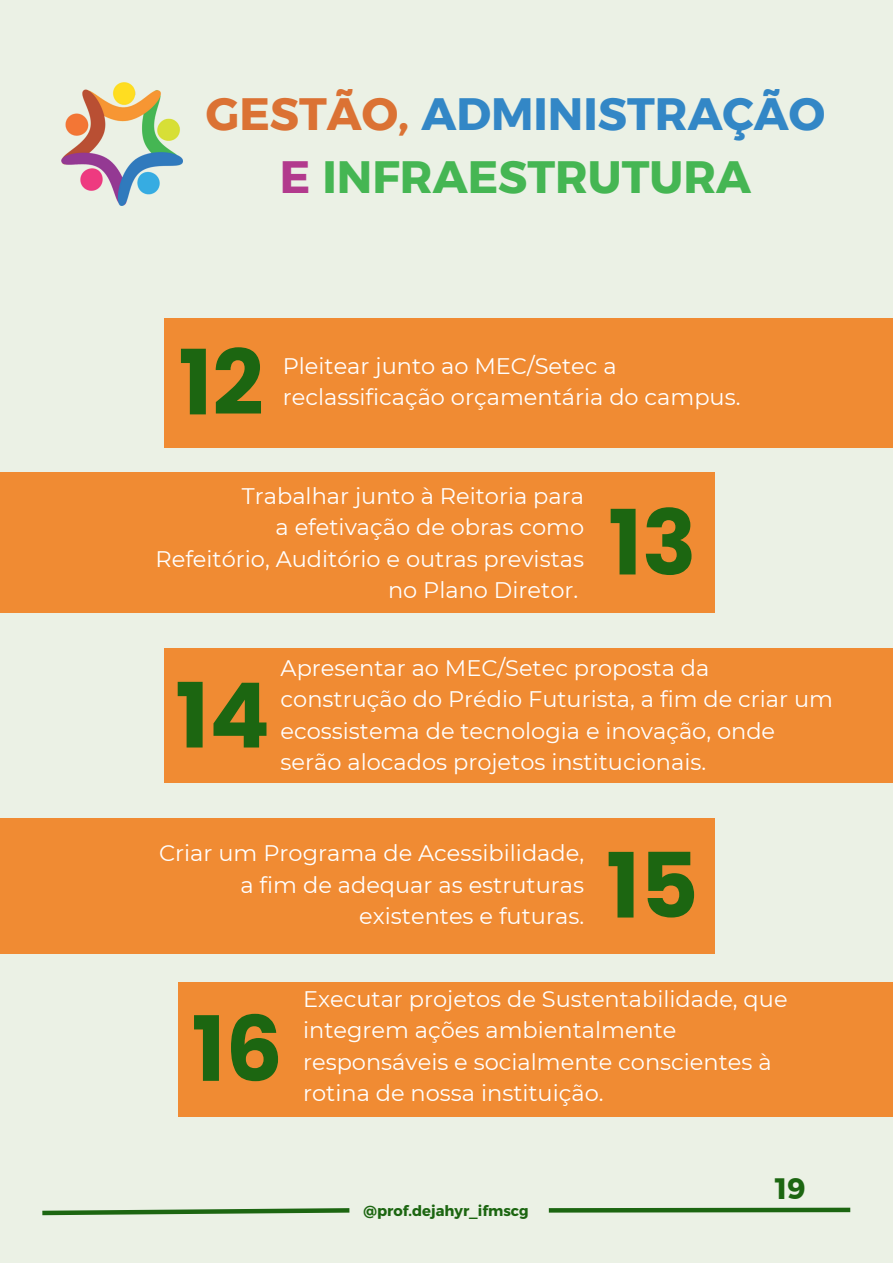
<style>
.page{position:relative;width:893px;height:1264px;background:#fff}
.page>*{position:absolute;margin:0;border:0;box-sizing:border-box;transform-origin:0 0}
.t1{font:700 89.85px "Poppins";color:#1c6611}
.t2{font:45.15px/63px "Kief Montaser Bold";color:#45b653;text-align:center}
.t3{font:29.4px "Kief Montaser Bold";color:#1c6611}
.t4{font:22.5px/31.5px "Montserrat";color:#fff}
.t5{font:700 14.7px "Montserrat";color:#1c6611}
.s1{color:#db7234}
.s2{color:#3387c6}
.s3{color:#b23a8d}
</style>
<div class="page">
<div style="left:0;top:0;width:892px;height:1262px;background:#ebf1e5"></div>
<div style="left:0;top:472px;width:714px;height:141px;background:#f08b33"></div>
<div style="left:0;top:818px;width:714px;height:135px;background:#f08b33"></div>
<div style="left:164px;top:648px;width:728px;height:135px;background:#f08b33"></div>
<div style="left:164px;top:318px;width:728px;height:130px;background:#f08b33"></div>
<div style="left:178px;top:981px;width:714px;height:135px;background:#f08b33"></div>
<img style="left:62px;top:83px;width:120px;height:122px">
<svg style="left:42px;top:1208px;width:308px;height:8px"></svg>
<svg style="left:548px;top:1207px;width:303px;height:6px;background:#508946"></svg>
<p class="t2" style="left:206px;top:83px;width:621px"><span class="s1">GESTÃO,</span> <span class="s2">ADMINISTRAÇÃO<br></span><span class="s3">E</span> INFRAESTRUTURA</p>
<p class="t1" style="left:178px;top:320px;width:87px">12</p>
<p class="t4" style="left:283px;top:350px;width:335px">Pleitear junto ao MEC/Setec a</p>
<p class="t4" style="left:283px;top:381px;width:459px">reclassificação orçamentária do campus.</p>
<p class="t4" style="left:242px;top:480px;width:344px">Trabalhar junto à Reitoria para</p>
<p class="t4" style="left:275px;top:511px;width:310px">a efetivação de obras como</p>
<p class="t4" style="left:155px;top:543px;width:430px;text-align:right">Refeitório, Auditório e outras previstas no Plano Diretor.</p>
<p class="t1" style="left:608px;top:480px;width:90px">13</p>
<p class="t1" style="left:175px;top:653px;width:96px">14</p>
<p class="t4" style="left:280px;top:651px;width:554px">Apresentar ao MEC/Setec proposta da construção do Prédio Futurista, a fim de criar um ecossistema de tecnologia e inovação, onde serão alocados projetos institucionais.</p>
<p class="t4" style="left:159px;top:837px;width:426px">Criar um Programa de Acessibilidade,</p>
<p class="t4" style="left:240px;top:869px;width:345px">a fim de adequar as estruturas</p>
<p class="t4" style="left:359px;top:900px;width:226px">existentes e futuras.</p>
<p class="t1" style="left:606px;top:823px;width:94px">15</p>
<p class="t1" style="left:191px;top:986px;width:93px">16</p>
<p class="t4" style="left:303px;top:982px;width:486px">Executar projetos de Sustentabilidade, que integrem ações ambientalmente responsáveis e socialmente conscientes à rotina de nossa instituição.</p>
<p class="t5" style="left:363px;top:1201px;width:167px">@prof.dejahyr_ifmscg</p>
<p class="t3" style="left:775px;top:1170px;width:32px">19</p>
</div>
